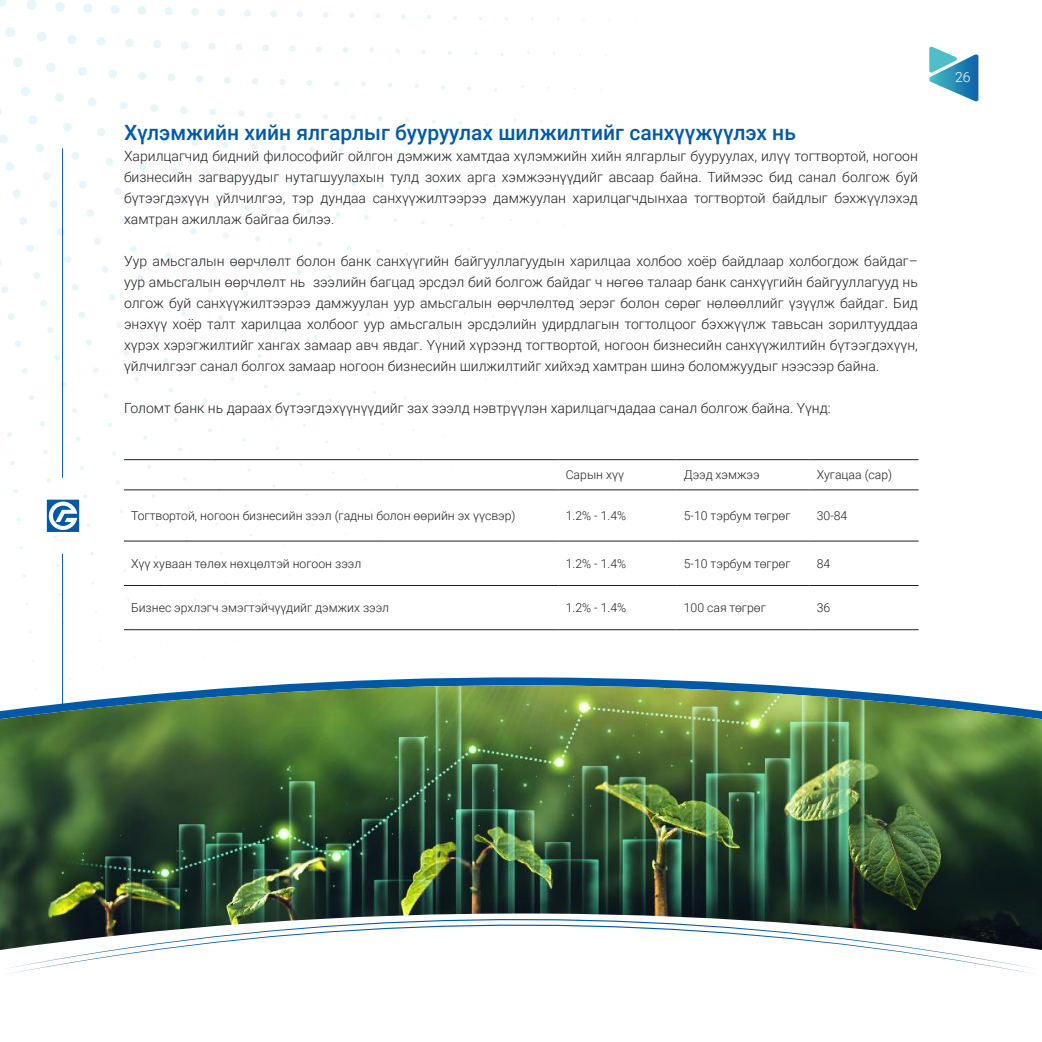
<style>
.page{position:relative;width:1042px;height:1042px;background:#fff}
.page>*{position:absolute;margin:0;border:0;box-sizing:border-box;transform-origin:0 0}
.t1{font:500 21px "Roboto";color:#0059a8}
.undsen_text{font:300 14px/21px "Roboto";color:#231f20;text-align:justify}
.t2{font:300 14px "Roboto";color:#fff}
.t3{font:300 12.25px "Roboto";color:#231f20}
</style>
<div class="page">
<svg style="left:929px;top:46px;width:49px;height:55px"></svg>
<svg style="left:28px;top:0;width:299px;height:400px"></svg>
<svg style="left:7px;top:432px;width:5px;height:5px"></svg>
<svg style="left:10px;top:461px;width:5px;height:4px"></svg>
<svg style="left:13px;top:489px;width:5px;height:4px"></svg>
<svg style="left:79px;top:22px;width:608px;height:650px"></svg>
<hr style="left:124px;top:459px;width:435px;height:1px;background:#231f20">
<hr style="left:559px;top:459px;width:118px;height:1px;background:#231f20">
<hr style="left:677px;top:459px;width:133px;height:1px;background:#231f20">
<hr style="left:810px;top:459px;width:108px;height:1px;background:#231f20">
<hr style="left:124px;top:489px;width:435px;height:1px;background:#231f20">
<hr style="left:559px;top:489px;width:118px;height:1px;background:#231f20">
<hr style="left:677px;top:489px;width:133px;height:1px;background:#231f20">
<hr style="left:810px;top:489px;width:108px;height:1px;background:#231f20">
<hr style="left:124px;top:540px;width:435px;height:1px;background:#231f20">
<hr style="left:559px;top:540px;width:118px;height:1px;background:#231f20">
<hr style="left:677px;top:540px;width:133px;height:1px;background:#231f20">
<hr style="left:810px;top:540px;width:108px;height:1px;background:#231f20">
<hr style="left:124px;top:585px;width:435px;height:1px;background:#231f20">
<hr style="left:559px;top:585px;width:118px;height:1px;background:#231f20">
<hr style="left:677px;top:585px;width:133px;height:1px;background:#231f20">
<hr style="left:810px;top:585px;width:108px;height:1px;background:#231f20">
<hr style="left:124px;top:629px;width:435px;height:1px;background:#231f20">
<hr style="left:559px;top:629px;width:118px;height:1px;background:#231f20">
<hr style="left:677px;top:629px;width:133px;height:1px;background:#231f20">
<hr style="left:810px;top:629px;width:108px;height:1px;background:#231f20">
<svg style="left:47px;top:500px;width:32px;height:32px"></svg>
<hr style="left:62px;top:148px;width:1px;height:330px;background:#0059a6">
<hr style="left:62px;top:554px;width:1px;height:329px;background:#0059a6">
<svg style="left:62px;top:677px;width:688px;height:7px"></svg>
<img style="left:0;top:685px;width:1042px;height:223px">
<svg style="left:0;top:903px;width:1041px;height:67px"></svg>
<p class="t1" style="left:124px;top:118px;width:673px">Хүлэмжийн хийн ялгарлыг бууруулах шилжилтийг санхүүжүүлэх нь</p>
<p class="undsen_text" style="left:124px;top:145px;width:795px">Харилцагчид бидний философийг ойлгон дэмжиж хамтдаа хүлэмжийн хийн ялгарлыг бууруулах, илүү тогтвортой, ногоон бизнесийн загваруудыг нутагшуулахын тулд зохих арга хэмжээнүүдийг авсаар байна. Тиймээс бид санал болгож буй бүтээгдэхүүн үйлчилгээ, тэр дундаа санхүүжилтээрээ дамжуулан харилцагчдынхаа тогтвортой байдлыг бэхжүүлэхэд хамтран ажиллаж байгаа билээ.</p>
<p class="undsen_text" style="left:124px;top:250px;width:795px">Уур амьсгалын өөрчлөлт болон банк санхүүгийн байгууллагуудын харилцаа холбоо хоёр байдлаар холбогдож байдаг– уур амьсгалын өөрчлөлт нь зээлийн багцад эрсдэл бий болгож байдаг ч нөгөө талаар банк санхүүгийн байгууллагууд нь олгож буй санхүүжилтээрээ дамжуулан уур амьсгалын өөрчлөлтөд эерэг болон сөрөг нөлөөллийг үзүүлж байдаг. Бид энэхүү хоёр талт харилцаа холбоог уур амьсгалын эрсдэлийн удирдлагын тогтолцоог бэхжүүлж тавьсан зорилтууддаа хүрэх хэрэгжилтийг хангах замаар авч явдаг. Үүний хүрээнд тогтвортой, ногоон бизнесийн санхүүжилтийн бүтээгдэхүүн, үйлчилгээг санал болгох замаар ногоон бизнесийн шилжилтийг хийхэд хамтран шинэ боломжуудыг нээсээр байна.</p>
<p class="undsen_text" style="left:124px;top:397px;width:708px">Голомт банк нь дараах бүтээгдэхүүнүүдийг зах зээлд нэвтрүүлэн харилцагчдадаа санал болгож байна. Үүнд:</p>
<p class="t3" style="left:566px;top:466px;width:60px">Сарын хүү</p>
<p class="t3" style="left:684px;top:466px;width:77px">Дээд хэмжээ</p>
<p class="t3" style="left:817px;top:466px;width:77px">Хугацаа (сар)</p>
<p class="t3" style="left:131px;top:507px;width:386px">Тогтвортой, ногоон бизнесийн зээл (гадны болон өөрийн эх үүсвэр)</p>
<p class="t3" style="left:566px;top:507px;width:62px">1.2% - 1.4%</p>
<p class="t3" style="left:684px;top:507px;width:108px">5-10 тэрбум төгрөг</p>
<p class="t3" style="left:817px;top:507px;width:32px">30-84</p>
<p class="t3" style="left:131px;top:555px;width:232px">Хүү хуваан төлөх нөхцөлтэй ногоон зээл</p>
<p class="t3" style="left:566px;top:555px;width:62px">1.2% - 1.4%</p>
<p class="t3" style="left:684px;top:555px;width:108px">5-10 тэрбум төгрөг</p>
<p class="t3" style="left:817px;top:555px;width:15px">84</p>
<p class="t3" style="left:131px;top:599px;width:260px">Бизнес эрхлэгч эмэгтэйчүүдийг дэмжих зээл</p>
<p class="t3" style="left:566px;top:599px;width:62px">1.2% - 1.4%</p>
<p class="t3" style="left:684px;top:599px;width:84px">100 сая төгрөг</p>
<p class="t3" style="left:817px;top:599px;width:15px">36</p>
<p class="t2" style="left:955px;top:68px;width:17px">26</p>
</div>
